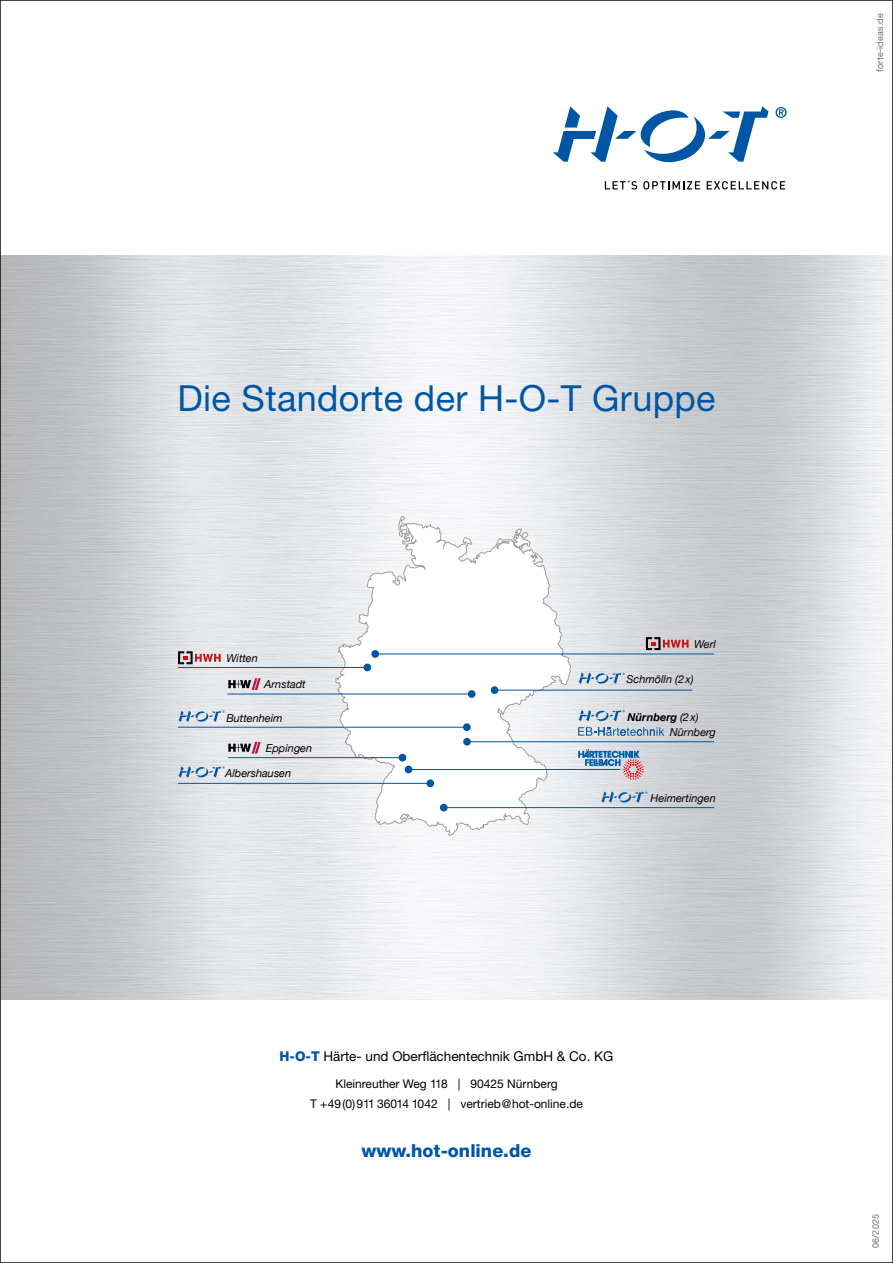
<style>
.page{position:relative;width:893px;height:1263px;background:#fff}
.page>*{position:absolute;margin:0;border:0;box-sizing:border-box;transform-origin:0 0}
.t1{font:36px "Helvetica Neue";letter-spacing:.01em;color:#0056a4}
.t2{font:800 18px "Helvetica Neue";color:#0056a4}
.t3{font:13.5px "Helvetica Neue";color:#000}
.t4{font:12px/19.5px "Helvetica Neue";color:#000;text-align:center}
.t5{font:italic 10.95px/15px "Helvetica Neue";color:#000}
.t6{font:9px "Helvetica Neue";letter-spacing:.02em;color:#706f6f}
.s1{font-weight:700}
.s2{font-weight:800;color:#0056a4}
</style>
<div class="page">
<img style="left:2px;top:255px;width:889px;height:744px">
<svg style="left:178px;top:766px;width:47px;height:13px"></svg>
<svg style="left:601px;top:791px;width:46px;height:13px"></svg>
<svg style="left:578px;top:749px;width:66px;height:31px"></svg>
<svg style="left:578px;top:672px;width:47px;height:13px"></svg>
<svg style="left:178px;top:710px;width:47px;height:13px"></svg>
<svg style="left:578px;top:710px;width:86px;height:26px"></svg>
<svg style="left:646px;top:637px;width:43px;height:13px"></svg>
<svg style="left:178px;top:651px;width:43px;height:13px"></svg>
<svg style="left:335px;top:516px;width:237px;height:322px"></svg>
<svg style="left:399px;top:528px;width:11px;height:19px"></svg>
<svg style="left:522px;top:531px;width:6px;height:8px"></svg>
<hr style="left:375px;top:654px;width:339px;height:1px;background:#0056a4">
<div style="left:371px;top:650px;width:8px;height:8px;background:#0056a4;border-radius:50%"></div>
<hr style="left:408px;top:769px;width:212px;height:1px;background:#0056a4">
<div style="left:405px;top:766px;width:7px;height:7px;background:#0056a4;border-radius:50%"></div>
<hr style="left:178px;top:783px;width:252px;height:1px;background:#0056a4">
<div style="left:426px;top:779px;width:8px;height:8px;background:#0056a4;border-radius:50%"></div>
<hr style="left:444px;top:807px;width:270px;height:1px;background:#0056a4">
<div style="left:440px;top:804px;width:8px;height:7px;background:#0056a4;border-radius:50%"></div>
<hr style="left:494px;top:690px;width:198px;height:1px;background:#0056a4">
<div style="left:491px;top:686px;width:7px;height:8px;background:#0056a4;border-radius:50%"></div>
<hr style="left:228px;top:694px;width:244px;height:1px;background:#0056a4">
<div style="left:468px;top:690px;width:8px;height:8px;background:#0056a4;border-radius:50%"></div>
<hr style="left:178px;top:727px;width:289px;height:1px;background:#0056a4">
<div style="left:463px;top:723px;width:8px;height:8px;background:#0056a4;border-radius:50%"></div>
<hr style="left:467px;top:741px;width:247px;height:1px;background:#0056a4">
<div style="left:463px;top:738px;width:8px;height:8px;background:#0056a4;border-radius:50%"></div>
<hr style="left:178px;top:667px;width:189px;height:1px;background:#0056a4">
<div style="left:363px;top:664px;width:8px;height:7px;background:#0056a4;border-radius:50%"></div>
<hr style="left:228px;top:757px;width:175px;height:1px;background:#0056a4">
<div style="left:399px;top:754px;width:7px;height:7px;background:#0056a4;border-radius:50%"></div>
<svg style="left:228px;top:678px;width:33px;height:12px"></svg>
<svg style="left:228px;top:742px;width:33px;height:12px"></svg>
<svg style="left:553px;top:106px;width:216px;height:57px"></svg>
<svg style="left:605px;top:181px;width:32px;height:8px"></svg>
<svg style="left:643px;top:181px;width:57px;height:8px"></svg>
<svg style="left:707px;top:181px;width:78px;height:8px"></svg>
<svg style="left:775px;top:107px;width:12px;height:11px"></svg>
<h1 class="t1" style="left:178px;top:377px;width:539px">Die Standorte der H-O-T Gruppe</h1>
<p class="t5" style="left:226px;top:651px;width:33px">Witten</p>
<p class="t5" style="left:264px;top:677px;width:43px">Arnstadt</p>
<p class="t5" style="left:694px;top:637px;width:23px">Werl</p>
<p class="t5" style="left:626px;top:673px;width:69px">Schmölln (2x)</p>
<p class="t5" style="left:226px;top:711px;width:58px">Buttenheim</p>
<p class="t5" style="left:670px;top:710px;width:47px;text-indent:-42px"><span class="s1">Nürnberg</span> (2 x)<br>Nürnberg</p>
<p class="t5" style="left:266px;top:741px;width:48px">Eppingen</p>
<p class="t5" style="left:225px;top:766px;width:68px">Albershausen</p>
<p class="t5" style="left:651px;top:792px;width:67px">Heimertingen</p>
<p class="t3" style="left:280px;top:1048px;width:335px"><span class="s2">H-O-T</span> Härte- und Oberflächentechnik GmbH &amp; Co. KG</p>
<p class="t4" style="left:310px;top:1074px;width:274px">Kleinreuther Weg 118 | 90425 Nürnberg<br>T +49(0)911 36014 1042 | vertrieb@hot-online.de</p>
<h2 class="t2" style="left:362px;top:1139px;width:171px">www.hot-online.de</h2>
<p class="t6" style="left:874px;top:72px;width:60px;rotate:-90deg">forte-ideas.de</p>
<p class="t6" style="left:870px;top:1248px;width:36px;rotate:-90deg">06/2025</p>
</div>
